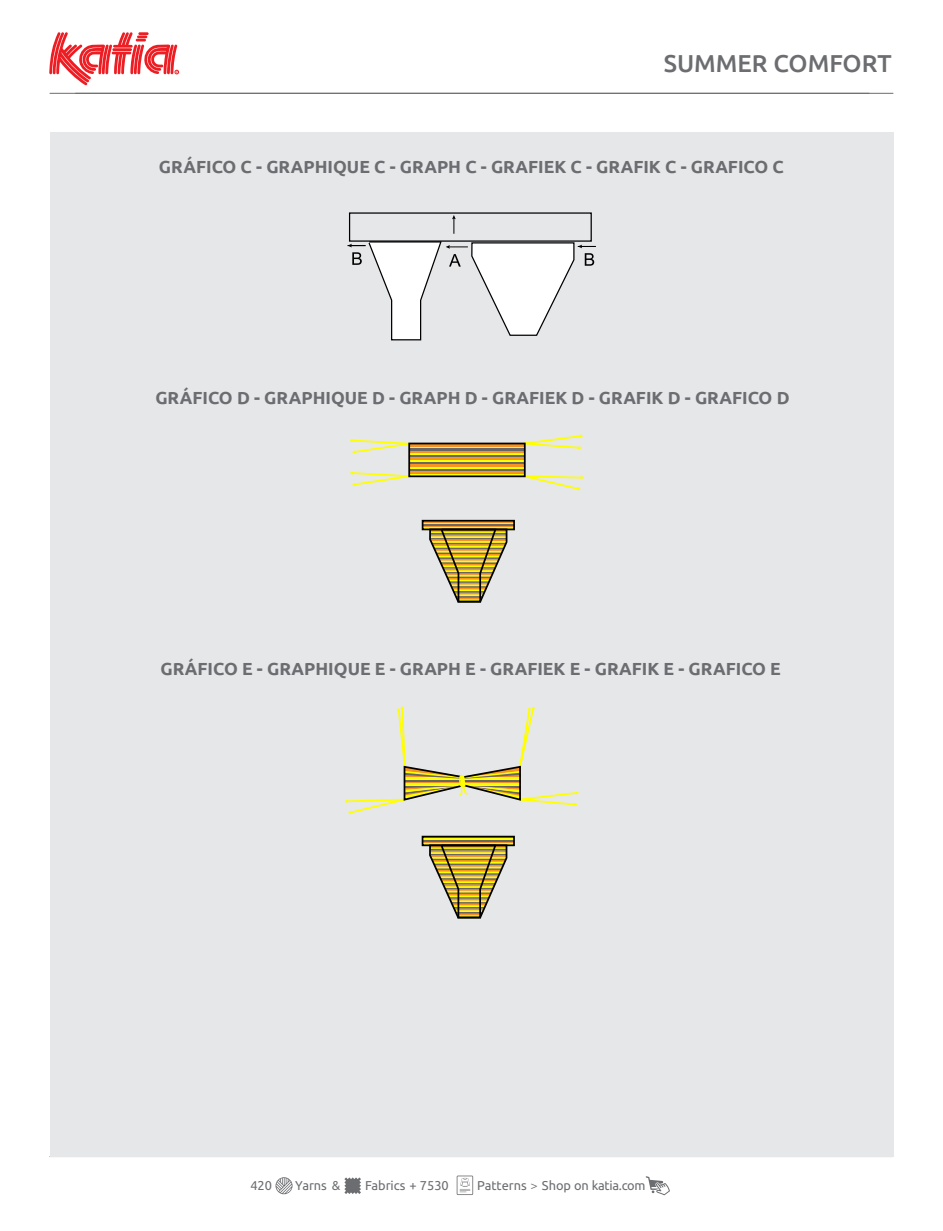
<style>
.page{position:relative;width:943px;height:1231px;background:#fff}
.page>*{position:absolute;margin:0;border:0;box-sizing:border-box;transform-origin:0 0}
.t1{font:500 24.5px "Ubuntu";color:#6c6d70}
.t2{font:700 17.5px "Ubuntu";color:#6c6d70}
.t3{font:12.78px "Ubuntu";color:#6c6d70}
.s1{font-weight:300}
</style>
<div class="page">
<svg style="left:645px;top:1176px;width:25px;height:19px"></svg>
<svg style="left:275px;top:1177px;width:17px;height:17px"></svg>
<svg style="left:344px;top:1177px;width:17px;height:16px"></svg>
<svg style="left:456px;top:1175px;width:17px;height:19px"></svg>
<svg style="left:49px;top:32px;width:131px;height:53px"></svg>
<hr style="left:50px;top:93px;width:843px;height:1px;background:#6c6d70">
<div style="left:50px;top:132px;width:843px;height:1024px;background:#e6e7e9"></div>
<svg style="left:347px;top:242px;width:248px;height:99px"></svg>
<svg style="left:452px;top:215px;width:4px;height:19px"></svg>
<svg style="left:507px;top:474px;width:77px;height:17px"></svg>
<svg style="left:525px;top:434px;width:58px;height:16px"></svg>
<svg style="left:350px;top:439px;width:58px;height:15px"></svg>
<svg style="left:350px;top:471px;width:76px;height:16px"></svg>
<hr style="left:409px;top:473px;width:116px;height:2px;background:#ff0">
<hr style="left:409px;top:471px;width:116px;height:2px;background:#f7931e">
<hr style="left:409px;top:468px;width:116px;height:3px;background:#666">
<hr style="left:409px;top:466px;width:116px;height:2px;background:#ff0">
<hr style="left:409px;top:464px;width:116px;height:2px;background:#f7931e">
<hr style="left:409px;top:461px;width:116px;height:3px;background:#666">
<hr style="left:409px;top:459px;width:116px;height:2px;background:#ff0">
<hr style="left:409px;top:457px;width:116px;height:2px;background:#f7931e">
<hr style="left:409px;top:454px;width:116px;height:3px;background:#666">
<hr style="left:409px;top:452px;width:116px;height:3px;background:#ff0">
<hr style="left:409px;top:450px;width:116px;height:2px;background:#f7931e">
<hr style="left:409px;top:446px;width:116px;height:2px;background:#ff0">
<hr style="left:409px;top:444px;width:116px;height:2px;background:#f7931e">
<hr style="left:409px;top:448px;width:116px;height:2px;background:#666">
<div style="left:408px;top:442px;width:117px;height:35px;border:2px solid #000"></div>
<hr style="left:423px;top:525px;width:90px;height:2px;background:#f7931e">
<hr style="left:423px;top:524px;width:90px;height:1px;background:#666">
<hr style="left:423px;top:522px;width:91px;height:2px;background:#ff0">
<svg style="left:428px;top:530px;width:80px;height:73px"></svg>
<div style="left:422px;top:520px;width:93px;height:10px;border:2px solid #000"></div>
<svg style="left:345px;top:706px;width:234px;height:109px"></svg>
<hr style="left:423px;top:841px;width:90px;height:2px;background:#f7931e">
<hr style="left:423px;top:839px;width:90px;height:2px;background:#666">
<hr style="left:423px;top:838px;width:91px;height:1px;background:#ff0">
<svg style="left:428px;top:846px;width:80px;height:73px"></svg>
<div style="left:421px;top:835px;width:94px;height:11px;border:2px solid #000"></div>
<p class="t1" style="left:663px;top:48px;width:229px">SUMMER COMFORT</p>
<p class="t2" style="left:159px;top:156px;width:626px">GRÁFICO C - GRAPHIQUE C - GRAPH C - GRAFIEK C - GRAFIK C - GRAFICO C</p>
<p class="t2" style="left:155px;top:387px;width:635px">GRÁFICO D - GRAPHIQUE D - GRAPH D - GRAFIEK D - GRAFIK D - GRAFICO D</p>
<p class="t2" style="left:160px;top:657px;width:622px">GRÁFICO E - GRAPHIQUE E - GRAPH E - GRAFIEK E - GRAFIK E - GRAFICO E</p>
<p class="t3" style="left:365px;top:1180px;width:85px">Fabrics 7530</p>
<p class="t3" style="left:477px;top:1180px;width:170px">Patterns <span class="s1">&gt;</span> Shop on katia.com</p>
<p class="t3" style="left:250px;top:1180px;width:23px">420</p>
<p class="t3" style="left:295px;top:1180px;width:46px">Yarns &amp;</p>
<p class="t3" style="left:409px;top:1180px;width:9px">+</p>
</div>
